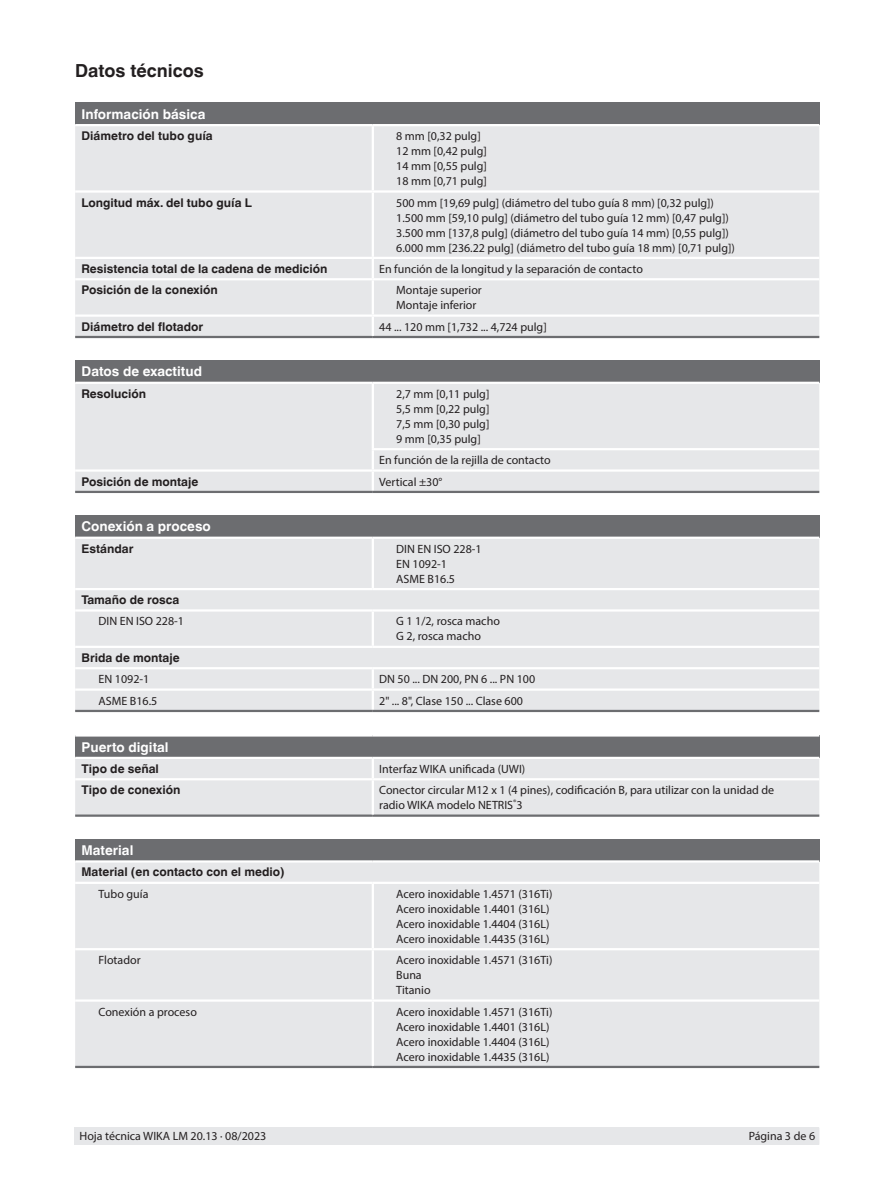
<style>
.page{position:relative;width:893px;height:1188px;background:#fff}
.page>*{position:absolute;margin:0;border:0;box-sizing:border-box;transform-origin:0 0}
.t1{font:700 18px "Helvetica World";color:#231f20}
.t2{font:700 13.5px "Helvetica World";color:#fff}
.t3{font:12px/15px "Myriad Pro";color:#231f20}
.t4{font:700 12px "Helvetica World";color:#231f20}
</style>
<div class="page">
<div style="left:74px;top:1127px;width:745px;height:18px;background:#e6e7e9"></div>
<div style="left:75px;top:103px;width:744px;height:22px;background:#6c6d70"></div>
<div style="left:75px;top:126px;width:744px;height:210px;background:#e6e7e9"></div>
<hr style="left:372px;top:126px;width:2px;height:64px;background:#fff">
<hr style="left:373px;top:190px;width:446px;height:3px;background:#fff">
<hr style="left:75px;top:336px;width:298px;height:2px;background:#6c6d70">
<hr style="left:373px;top:336px;width:446px;height:2px;background:#6c6d70">
<hr style="left:75px;top:257px;width:298px;height:2px;background:#fff">
<hr style="left:373px;top:257px;width:446px;height:2px;background:#fff">
<hr style="left:75px;top:278px;width:298px;height:2px;background:#fff">
<hr style="left:373px;top:278px;width:446px;height:2px;background:#fff">
<hr style="left:75px;top:314px;width:298px;height:3px;background:#fff">
<hr style="left:373px;top:314px;width:446px;height:3px;background:#fff">
<hr style="left:75px;top:190px;width:298px;height:3px;background:#fff">
<hr style="left:372px;top:193px;width:2px;height:64px;background:#fff">
<svg style="left:372px;top:259px;width:2px;height:19px"></svg>
<hr style="left:372px;top:280px;width:2px;height:34px;background:#fff">
<svg style="left:372px;top:317px;width:2px;height:19px"></svg>
<hr style="left:75px;top:124px;width:298px;height:2px;background:#fff">
<hr style="left:373px;top:124px;width:446px;height:2px;background:#fff">
<div style="left:75px;top:360px;width:744px;height:23px;background:#6c6d70"></div>
<div style="left:75px;top:384px;width:744px;height:107px;background:#e6e7e9"></div>
<hr style="left:372px;top:448px;width:447px;height:2px;background:#fff">
<hr style="left:75px;top:469px;width:298px;height:3px;background:#fff">
<hr style="left:373px;top:469px;width:446px;height:3px;background:#fff">
<hr style="left:372px;top:384px;width:2px;height:64px;background:#fff">
<svg style="left:372px;top:450px;width:2px;height:41px"></svg>
<hr style="left:75px;top:491px;width:298px;height:2px;background:#6c6d70">
<hr style="left:373px;top:491px;width:446px;height:2px;background:#6c6d70">
<hr style="left:75px;top:382px;width:298px;height:2px;background:#fff">
<hr style="left:373px;top:382px;width:446px;height:2px;background:#fff">
<div style="left:75px;top:515px;width:744px;height:23px;background:#6c6d70"></div>
<div style="left:75px;top:539px;width:744px;height:171px;background:#e6e7e9"></div>
<hr style="left:75px;top:537px;width:298px;height:2px;background:#fff">
<hr style="left:373px;top:537px;width:446px;height:2px;background:#fff">
<hr style="left:373px;top:688px;width:446px;height:3px;background:#fff">
<svg style="left:372px;top:669px;width:2px;height:41px"></svg>
<hr style="left:75px;top:646px;width:298px;height:2px;background:#fff">
<hr style="left:373px;top:646px;width:446px;height:2px;background:#fff">
<hr style="left:75px;top:667px;width:298px;height:2px;background:#fff">
<hr style="left:373px;top:667px;width:446px;height:2px;background:#fff">
<hr style="left:75px;top:710px;width:298px;height:2px;background:#6c6d70">
<hr style="left:373px;top:710px;width:446px;height:2px;background:#6c6d70">
<hr style="left:75px;top:588px;width:298px;height:2px;background:#fff">
<hr style="left:373px;top:588px;width:446px;height:2px;background:#fff">
<hr style="left:75px;top:609px;width:298px;height:3px;background:#fff">
<hr style="left:373px;top:609px;width:446px;height:3px;background:#fff">
<hr style="left:372px;top:539px;width:2px;height:49px;background:#fff">
<hr style="left:372px;top:612px;width:2px;height:34px;background:#fff">
<hr style="left:75px;top:688px;width:298px;height:3px;background:#fff">
<div style="left:75px;top:735px;width:744px;height:23px;background:#6c6d70"></div>
<div style="left:75px;top:759px;width:744px;height:56px;background:#e6e7e9"></div>
<hr style="left:75px;top:734px;width:298px;height:3px;background:#fff">
<hr style="left:373px;top:734px;width:446px;height:3px;background:#fff">
<hr style="left:75px;top:757px;width:298px;height:2px;background:#fff">
<hr style="left:373px;top:757px;width:446px;height:2px;background:#fff">
<hr style="left:75px;top:815px;width:298px;height:2px;background:#6c6d70">
<hr style="left:373px;top:815px;width:446px;height:2px;background:#6c6d70">
<hr style="left:75px;top:778px;width:298px;height:2px;background:#fff">
<hr style="left:373px;top:778px;width:446px;height:2px;background:#fff">
<hr style="left:372px;top:780px;width:2px;height:35px;background:#fff">
<svg style="left:372px;top:759px;width:2px;height:19px"></svg>
<div style="left:75px;top:839px;width:744px;height:22px;background:#6c6d70"></div>
<div style="left:75px;top:863px;width:744px;height:203px;background:#e6e7e9"></div>
<hr style="left:75px;top:882px;width:298px;height:2px;background:#fff">
<hr style="left:373px;top:882px;width:446px;height:2px;background:#fff">
<hr style="left:75px;top:948px;width:298px;height:2px;background:#fff">
<hr style="left:373px;top:948px;width:446px;height:2px;background:#fff">
<hr style="left:75px;top:999px;width:298px;height:3px;background:#fff">
<hr style="left:373px;top:999px;width:446px;height:3px;background:#fff">
<hr style="left:75px;top:860px;width:298px;height:3px;background:#fff">
<hr style="left:373px;top:860px;width:446px;height:3px;background:#fff">
<hr style="left:75px;top:1066px;width:298px;height:2px;background:#6c6d70">
<hr style="left:373px;top:1066px;width:446px;height:2px;background:#6c6d70">
<hr style="left:372px;top:884px;width:2px;height:64px;background:#fff">
<hr style="left:372px;top:950px;width:2px;height:49px;background:#fff">
<hr style="left:372px;top:1002px;width:2px;height:64px;background:#fff">
<h1 class="t1" style="left:75px;top:61px;width:130px">Datos técnicos</h1>
<p class="t2" style="left:82px;top:106px;width:125px">Información básica</p>
<p class="t4" style="left:82px;top:129px;width:133px">Diámetro del tubo guía</p>
<p class="t3" style="left:396px;top:128px;width:92px">8 mm [0,32 pulg]<br>12 mm [0,42 pulg]<br>14 mm [0,55 pulg]<br>18 mm [0,71 pulg]</p>
<p class="t4" style="left:82px;top:195px;width:172px">Longitud máx. del tubo guía L</p>
<p class="t3" style="left:396px;top:195px;width:340px">500 mm [19,69 pulg] (diámetro del tubo guía 8 mm) [0,32 pulg])<br>1.500 mm [59,10 pulg] (diámetro del tubo guía 12 mm) [0,47 pulg])<br>3.500 mm [137,8 pulg] (diámetro del tubo guía 14 mm) [0,55 pulg])<br>6.000 mm [236.22 pulg] (diámetro del tubo guía 18 mm) [0,71 pulg])</p>
<p class="t4" style="left:82px;top:262px;width:247px">Resistencia total de la cadena de medición</p>
<p class="t3" style="left:379px;top:261px;width:265px">En función de la longitud y la separación de contacto</p>
<p class="t4" style="left:82px;top:283px;width:138px">Posición de la conexión</p>
<p class="t3" style="left:396px;top:283px;width:87px">Montaje superior<br>Montaje inferior</p>
<p class="t4" style="left:82px;top:319px;width:123px">Diámetro del flotador</p>
<p class="t3" style="left:379px;top:319px;width:169px">44 ... 120 mm [1,732 ... 4,724 pulg]</p>
<p class="t2" style="left:82px;top:364px;width:122px">Datos de exactitud</p>
<p class="t4" style="left:82px;top:387px;width:66px">Resolución</p>
<p class="t3" style="left:396px;top:386px;width:95px;text-align:justify">2,7 mm [0,11 pulg] 5,5 mm [0,22 pulg] 7,5 mm [0,30 pulg] 9 mm [0,35 pulg]</p>
<p class="t3" style="left:379px;top:452px;width:173px">En función de la rejilla de contacto</p>
<p class="t4" style="left:82px;top:474px;width:118px">Posición de montaje</p>
<p class="t3" style="left:379px;top:474px;width:65px">Vertical ±30°</p>
<p class="t2" style="left:82px;top:519px;width:131px">Conexión a proceso</p>
<p class="t4" style="left:82px;top:542px;width:53px">Estándar</p>
<p class="t3" style="left:396px;top:541px;width:87px">DIN EN ISO 228-1<br>EN 1092-1<br>ASME B16.5</p>
<p class="t4" style="left:82px;top:593px;width:99px">Tamaño de rosca</p>
<p class="t3" style="left:99px;top:614px;width:87px">DIN EN ISO 228-1</p>
<p class="t3" style="left:396px;top:614px;width:105px">G 1 1/2, rosca macho<br>G 2, rosca macho</p>
<p class="t4" style="left:82px;top:651px;width:100px">Brida de montaje</p>
<p class="t3" style="left:99px;top:672px;width:52px">EN 1092-1</p>
<p class="t3" style="left:379px;top:672px;width:158px">DN 50 ... DN 200, PN 6 ... PN 100</p>
<p class="t3" style="left:99px;top:693px;width:60px">ASME B16.5</p>
<p class="t3" style="left:379px;top:693px;width:145px">2" ... 8", Clase 150 ... Clase 600</p>
<p class="t2" style="left:82px;top:739px;width:89px">Puerto digital</p>
<p class="t4" style="left:82px;top:762px;width:79px">Tipo de señal</p>
<p class="t3" style="left:379px;top:761px;width:148px">Interfaz WIKA unificada (UWI)</p>
<p class="t4" style="left:82px;top:783px;width:100px">Tipo de conexión</p>
<p class="t3" style="left:379px;top:783px;width:396px">Conector circular M12 x 1 (4 pines), codificación B, para utilizar con la unidad de radio WIKA modelo NETRIS<sup>®</sup>3</p>
<p class="t2" style="left:82px;top:843px;width:53px">Material</p>
<p class="t4" style="left:82px;top:865px;width:205px">Material (en contacto con el medio)</p>
<p class="t3" style="left:99px;top:886px;width:51px">Tubo guía</p>
<p class="t3" style="left:396px;top:886px;width:158px">Acero inoxidable 1.4571 (316Ti)<br>Acero inoxidable 1.4401 (316L)<br>Acero inoxidable 1.4404 (316L)<br>Acero inoxidable 1.4435 (316L)</p>
<p class="t3" style="left:99px;top:952px;width:44px">Flotador</p>
<p class="t3" style="left:396px;top:952px;width:158px">Acero inoxidable 1.4571 (316Ti)<br>Buna<br>Titanio</p>
<p class="t3" style="left:99px;top:1004px;width:100px">Conexión a proceso</p>
<p class="t3" style="left:396px;top:1004px;width:158px">Acero inoxidable 1.4571 (316Ti)<br>Acero inoxidable 1.4401 (316L)<br>Acero inoxidable 1.4404 (316L)<br>Acero inoxidable 1.4435 (316L)</p>
<p class="t3" style="left:80px;top:1129px;width:188px">Hoja técnica WIKA LM 20.13 ∙ 08/2023</p>
<p class="t3" style="left:749px;top:1129px;width:68px">Página 3 de 6</p>
</div>
